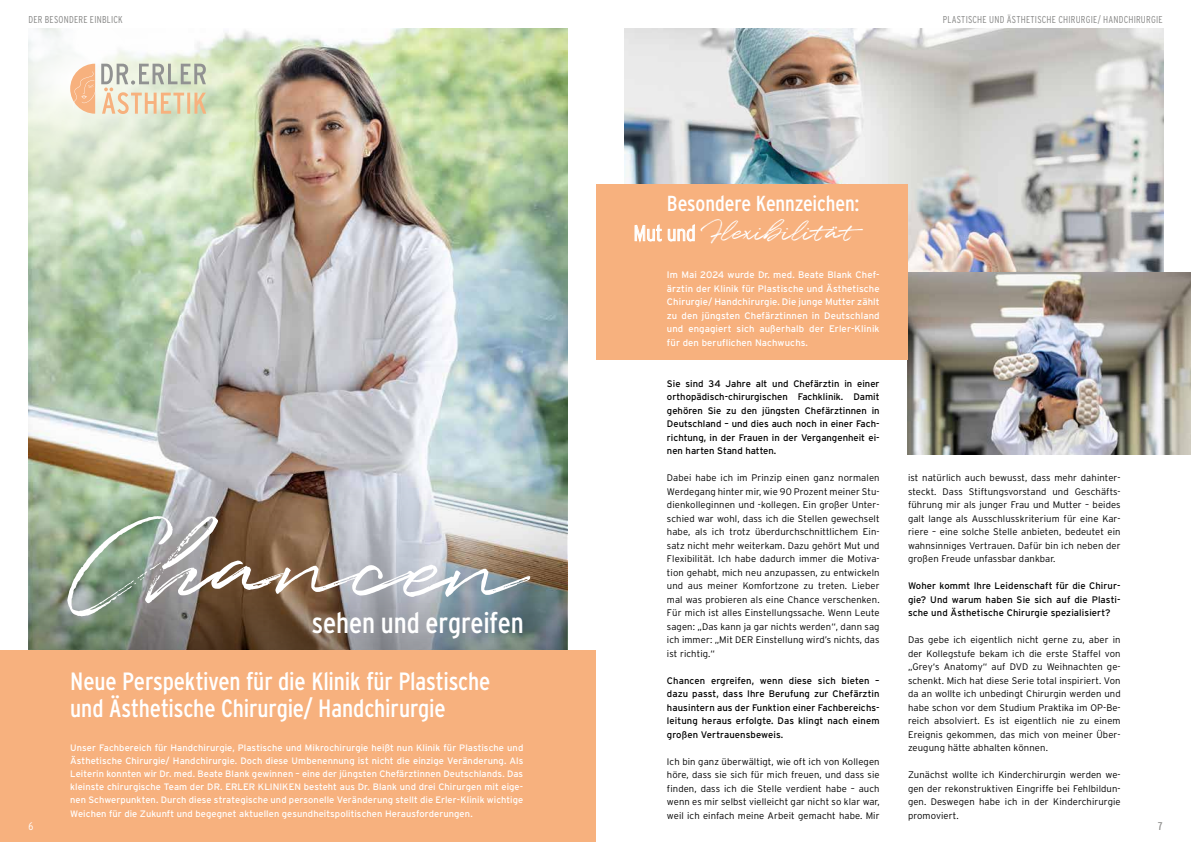
<style>
.page{position:relative;width:1191px;height:842px;background:#fff}
.page>*{position:absolute;margin:0;border:0;box-sizing:border-box;transform-origin:0 0}
.t1{font:107.7px "Quentin";color:#fff}
.t2{font:29.2px "Interstate Condensed";letter-spacing:-.005em;color:#fff}
.t3{font:28px "Quentin";letter-spacing:-.005em;color:#fff}
.t4{font:25px/27px "Interstate Condensed";letter-spacing:-.005em;color:#fff}
.t5{font:21.7px "Interstate Condensed";letter-spacing:-.005em;color:#fff}
.t6{font:300 11px "Interstate Condensed";color:#878786}
.t7{font:300 11px "Interstate Condensed";color:#fff}
.t8{font:300 10px "Interstate Condensed";letter-spacing:.02em;color:#878786}
.t9{font:300 9.5px/13.5px "Interstate";letter-spacing:.01em;color:#000;text-align:justify}
.t10{font:9.5px/13.5px "Interstate";letter-spacing:.01em;color:#000;text-align:justify}
.t11{font:9.5px/13.5px "Interstate";letter-spacing:.01em;color:#fff;text-align:justify}
.t12{font:9.3px/13.2px "Interstate";letter-spacing:.01em;color:#fff;text-align:justify}
.s1{font-family:"Interstate Condensed";font-weight:300;font-size:21.8px}
</style>
<div class="page">
<img style="left:28px;top:28px;width:539px;height:446px">
<img style="left:28px;top:474px;width:539px;height:110px">
<img style="left:624px;top:28px;width:539px;height:244px">
<img style="left:907px;top:272px;width:284px;height:182px">
<div style="left:596px;top:184px;width:311px;height:176px;background:#f7b17e"></div>
<svg style="left:28px;top:584px;width:539px;height:66px;background:#797971"></svg>
<div style="left:0;top:650px;width:595px;height:192px;background:#f7b17e"></div>
<svg style="left:28px;top:28px;width:228px;height:234px"></svg>
<svg style="left:70px;top:64px;width:136px;height:50px;background:#e1d3b9"></svg>
<p class="t8" style="left:28px;top:14px;width:96px">DER BESONDERE EINBLICK</p>
<p class="t7" style="left:28px;top:819px;width:6px">6</p>
<h1 class="t1" style="left:71px;top:491px;width:456px;rotate:1deg">Chancen</h1>
<h2 class="t2" style="left:312px;top:606px;width:213px">sehen und ergreifen</h2>
<h3 class="t4" style="left:70px;top:668px;width:422px">Neue Perspektiven für die Klinik für Plastische und Ästhetische Chirurgie/ Handchirurgie</h3>
<p class="t12" style="left:70px;top:740px;width:455px">Unser Fachbereich für Handchirurgie, Plastische und Mikrochirurgie heißt nun Klinik für Plastische und Ästhetische Chirurgie/ Handchirurgie. Doch diese Umbenennung ist nicht die einzige Veränderung. Als Leiterin konnten wir Dr. med. Beate Blank gewinnen – eine der jüngsten Chefärztinnen Deutschlands. Das kleinste chirurgische Team der DR. ERLER KLINIKEN besteht aus Dr. Blank und drei Chirurgen mit eige&shy;nen Schwerpunkten. Durch diese strategische und personelle Veränderung stellt die Erler-Klinik wichtige Weichen für die Zukunft und begegnet aktuellen gesundheitspolitischen Herausforderungen.</p>
<p class="t8" style="left:942px;top:14px;width:221px">PLASTISCHE UND ÄSTHETISCHE CHIRURGIE/ HANDCHIRURGIE</p>
<h3 class="t5" style="left:667px;top:191px;width:194px">Besondere Kennzeichen:</h3>
<h3 class="t3" style="left:633px;top:213px;width:236px"><span class="s1">Mut und</span> Flexibilität</h3>
<p class="t11" style="left:667px;top:268px;width:214px">Im Mai 2024 wurde Dr. med. Beate Blank Chef&shy;ärztin der Klinik für Plastische und Ästhetische Chirurgie/ Handchirurgie. Die junge Mutter zählt zu den jüngsten Chefärztinnen in Deutschland und engagiert sich außerhalb der Erler-Klinik für den beruflichen Nachwuchs.</p>
<p class="t10" style="left:667px;top:376px;width:214px">Sie sind 34 Jahre alt und Chefärztin in einer orthopädisch-chirurgischen Fachklinik. Damit gehören Sie zu den jüngsten Chefärztinnen in Deutschland – und dies auch noch in einer Fach&shy;richtung, in der Frauen in der Vergangenheit ei&shy;nen harten Stand hatten.</p>
<p class="t9" style="left:667px;top:471px;width:214px">Dabei habe ich im Prinzip einen ganz normalen Werdegang hinter mir, wie 90 Prozent meiner Stu&shy;dienkolleginnen und -kollegen. Ein großer Unter&shy;schied war wohl, dass ich die Stellen gewechselt habe, als ich trotz überdurchschnittlichem Ein&shy;satz nicht mehr weiterkam. Dazu gehört Mut und Flexibilität. Ich habe dadurch immer die Motiva&shy;tion gehabt, mich neu anzupassen, zu entwickeln und aus meiner Komfortzone zu treten. Lieber mal was probieren als eine Chance verschenken.<br>Für mich ist alles Einstellungssache. Wenn Leute sagen: „Das kann ja gar nichts werden“, dann sag ich immer: „Mit DER Einstellung wird’s nichts, das ist richtig.“</p>
<p class="t10" style="left:667px;top:673px;width:214px">Chancen ergreifen, wenn diese sich bieten – dazu passt, dass Ihre Berufung zur Chefärztin hausintern aus der Funktion einer Fachbereichs&shy;leitung heraus erfolgte. Das klingt nach einem großen Vertrauensbeweis.</p>
<p class="t9" style="left:667px;top:754px;width:214px">Ich bin ganz überwältigt, wie oft ich von Kollegen höre, dass sie sich für mich freuen, und dass sie finden, dass ich die Stelle verdient habe – auch wenn es mir selbst vielleicht gar nicht so klar war, weil ich einfach meine Arbeit gemacht habe. Mir</p>
<p class="t9" style="left:908px;top:471px;width:214px">ist natürlich auch bewusst, dass mehr dahinter&shy;steckt. Dass Stiftungsvorstand und Geschäfts&shy;führung mir als junger Frau und Mutter – beides galt lange als Ausschlusskriterium für eine Kar&shy;riere – eine solche Stelle anbieten, bedeutet ein wahnsinniges Vertrauen. Dafür bin ich neben der großen Freude unfassbar dankbar.</p>
<p class="t10" style="left:908px;top:579px;width:214px">Woher kommt Ihre Leidenschaft für die Chirur&shy;gie? Und warum haben Sie sich auf die Plasti&shy;sche und Ästhetische Chirurgie spezialisiert?</p>
<p class="t9" style="left:908px;top:633px;width:214px">Das gebe ich eigentlich nicht gerne zu, aber in der Kollegstufe bekam ich die erste Staffel von „Grey‘s Anatomy“ auf DVD zu Weihnachten ge&shy;schenkt. Mich hat diese Serie total inspiriert. Von da an wollte ich unbedingt Chirurgin werden und habe schon vor dem Studium Praktika im OP-Be&shy;reich absolviert. Es ist eigentlich nie zu einem Ereignis gekommen, das mich von meiner Über&shy;zeugung hätte abhalten können.</p>
<p class="t9" style="left:908px;top:768px;width:214px">Zunächst wollte ich Kinderchirurgin werden we&shy;gen der rekonstruktiven Eingriffe bei Fehlbildun&shy;gen. Deswegen habe ich in der Kinderchirurgie promoviert.</p>
<p class="t6" style="left:1158px;top:819px;width:6px">7</p>
</div>
